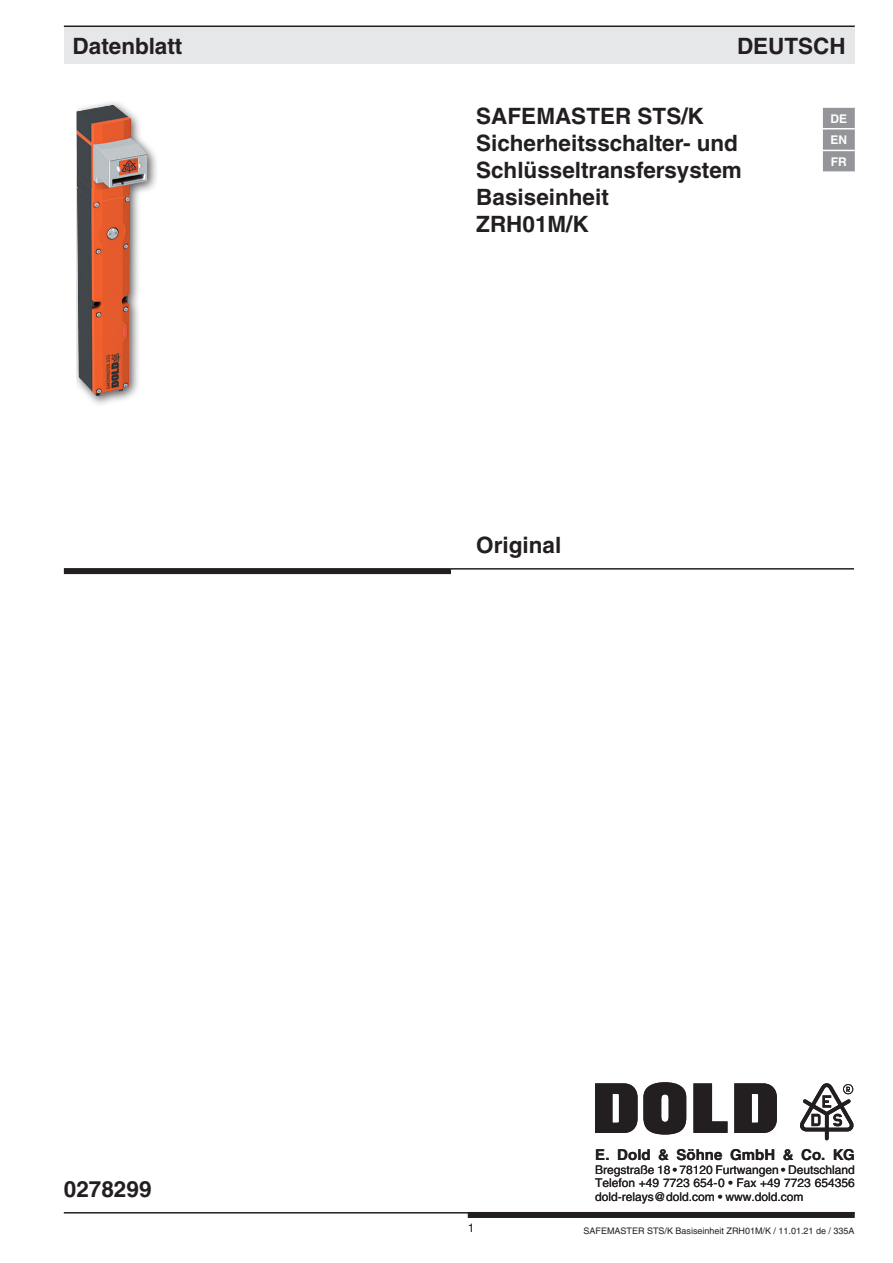
<style>
.page{position:relative;width:893px;height:1263px;background:#fff}
.page>*{position:absolute;margin:0;border:0;box-sizing:border-box;transform-origin:0 0}
.t1{font:700 22.5px/27.2px "Helvetica";color:#231f20}
.t2{font:700 15px "Helvetica";letter-spacing:.01em;color:#231f20}
.t3{font:12px/13.5px "Helvetica";color:#231f20;text-align:justify}
.t4{font:700 12px/21.8px "Helvetica";color:#fff;text-align:justify}
.t5{font:9px "Helvetica";color:#231f20}
</style>
<div class="page">
<hr style="left:64px;top:1212px;width:791px;height:1px;background:#231f20">
<div style="left:468px;top:1212px;width:387px;height:6px;background:#231f20"></div>
<div style="left:64px;top:26px;width:791px;height:38px;background:#e6e7e9"></div>
<hr style="left:64px;top:26px;width:791px;height:1px;background:#231f20">
<hr style="left:65px;top:569px;width:386px;height:4px;background:#231f20">
<hr style="left:64px;top:573px;width:387px;height:1px;background:#231f20">
<hr style="left:64px;top:568px;width:387px;height:2px;background:#231f20">
<hr style="left:451px;top:568px;width:403px;height:2px;background:#231f20">
<svg style="left:823px;top:108px;width:32px;height:63px;background:#95979a"></svg>
<hr style="left:823px;top:128px;width:32px;height:1px;background:#fff">
<hr style="left:823px;top:150px;width:32px;height:1px;background:#fff">
<div style="left:77px;top:99px;width:82px;height:309px;background:#231f20;opacity:.75"></div>
<img style="left:77px;top:105px;width:63px;height:291px">
<svg style="left:693px;top:1083px;width:34px;height:50px"></svg>
<svg style="left:643px;top:1082px;width:43px;height:52px;background:#494646"></svg>
<svg style="left:734px;top:1083px;width:43px;height:50px;background:#3d3a3b"></svg>
<svg style="left:595px;top:1083px;width:42px;height:50px;background:#3c3839"></svg>
<svg style="left:800px;top:1083px;width:53px;height:57px"></svg>
<p class="t1" style="left:73px;top:32px;width:111px">Datenblatt</p>
<p class="t1" style="left:737px;top:32px;width:110px">DEUTSCH</p>
<p class="t1" style="left:64px;top:1175px;width:89px">0278299</p>
<p class="t1" style="left:476px;top:102px;width:267px">SAFEMASTER STS/K<br>Sicherheitsschalter- und<br>Schlüsseltransfersystem<br>Basiseinheit<br>ZRH01M/K</p>
<p class="t4" style="left:830px;top:107px;width:18px">DE EN FR</p>
<p class="t1" style="left:476px;top:531px;width:87px">Original</p>
<p class="t2" style="left:595px;top:1146px;width:261px">E. Dold &amp; Söhne GmbH &amp; Co. KG</p>
<p class="t3" style="left:595px;top:1163px;width:261px">Bregstraße 18 • 78120 Furtwangen • Deutschland Telefon +49 7723 654-0 • Fax +49 7723 654356 dold-relays@dold.com • www.dold.com</p>
<p class="t3" style="left:468px;top:1221px;width:8px">1</p>
<p class="t5" style="left:583px;top:1225px;width:273px">SAFEMASTER STS/K Basiseinheit ZRH01M/K / 11.01.21 de / 335A</p>
</div>
